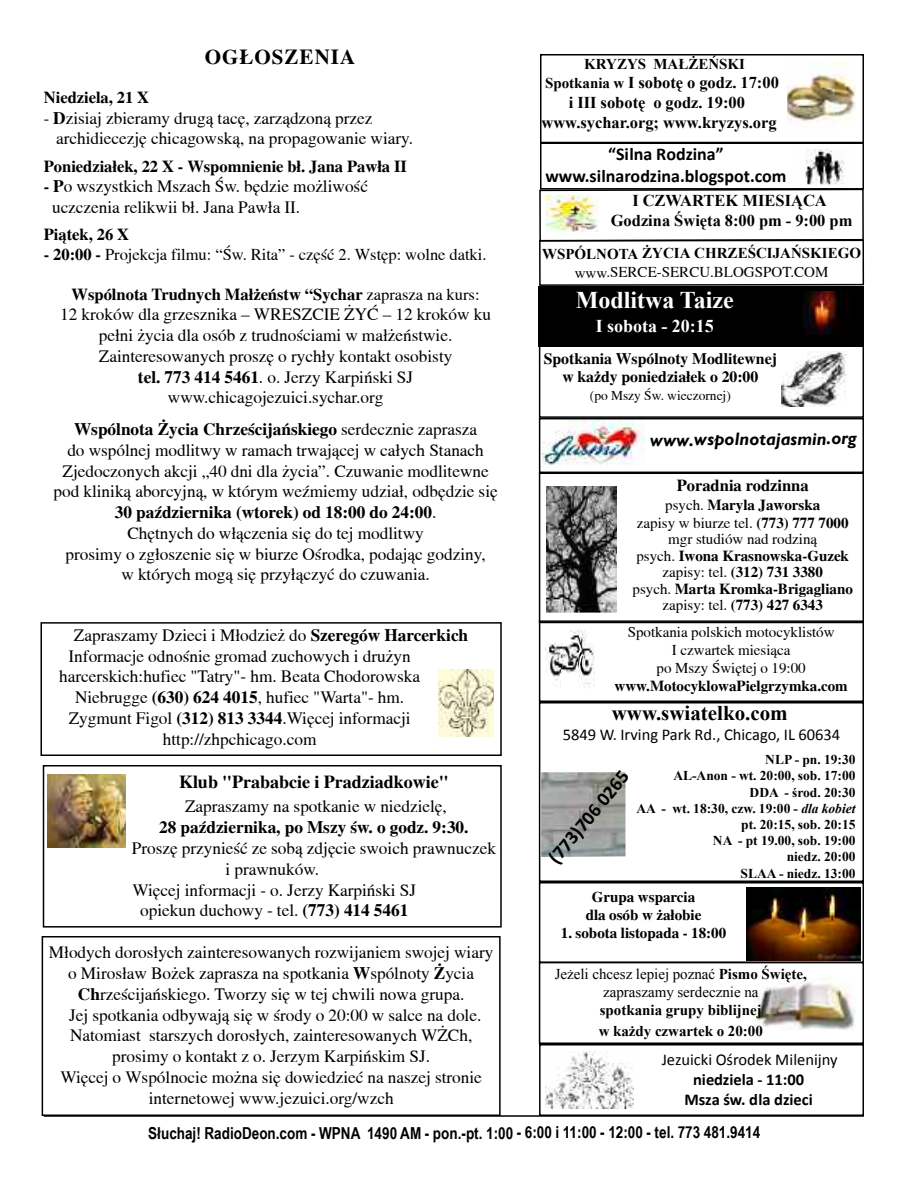
<style>
.page{position:relative;width:918px;height:1188px;background:#fff}
.page>*{position:absolute;margin:0;border:0;box-sizing:border-box;transform-origin:0 0}
.t1{font:700 24px "Times New Roman";color:#fff}
.t2{font:700 21px "Times New Roman";color:#000}
.t3{font:700 21px "Toronto";letter-spacing:.05em;color:#000}
.t4{font:700 19.5px "Calibri";color:#000}
.t5{font:700 18px/21.6px "Calibri";color:#000;text-align:center}
.t6{font:700 18px "Toronto";color:#000}
.t7{font:italic 700 18px "Gill Sans";letter-spacing:-.005em;color:#000}
.t8{font:700 18px "Times New Roman";color:#fff}
.t9{font:17.25px/20.7px "Toronto";color:#000;text-align:center}
.t10{font:700 17.25px "Toronto";color:#000}
.t11{font:700 16.5px "Toronto";color:#000}
.t12{font:700 16.5px/19.8px "Times New Roman";color:#000;text-align:center}
.t13{font:700 16.5px "Arial Narrow";color:#000}
.t14{font:16.5px "Calibri";color:#000}
.t15{font:16.5px "Toronto";color:#000}
.t16{font:700 16.5px/19.8px "Calibri";color:#000;text-align:center}
.t17{font:700 15.75px/18px "Toronto";color:#000;text-align:center}
.t18{font:700 15px/16.5px "Toronto";color:#000;text-align:center}
.t19{font:15px/18px "Toronto";color:#000;text-align:center}
.t20{font:700 15px/21px "Times New Roman";color:#000}
.t21{font:15px/18px "Times New Roman";color:#000;text-align:center}
.t22{font:700 13.5px/16.2px "Times New Roman";color:#000;text-align:right}
.t23{font:13.5px "Toronto";color:#000}
.s1{font-size:16.5px}
.s2{font-weight:700}
.s3{font-weight:700;font-size:16.5px}
.s4{font-weight:400}
.s5{font-size:15px}
.s6{font-style:italic}
</style>
<div class="page">
<hr style="left:44px;top:1115px;width:820px;height:2px;background:#000">
<div style="left:42px;top:936px;width:459px;height:180px;border:2px solid #000"></div>
<div style="left:40px;top:622px;width:462px;height:134px;border:2px solid #000"></div>
<img style="left:439px;top:669px;width:55px;height:68px">
<div style="left:539px;top:962px;width:325px;height:82px;border:2px solid #000"></div>
<img style="left:755px;top:978px;width:101px;height:51px">
<div style="left:539px;top:286px;width:325px;height:60px;background:#000"></div>
<div style="left:539px;top:882px;width:325px;height:81px;border:2px solid #000"></div>
<div style="left:539px;top:472px;width:325px;height:151px;border:2px solid #000"></div>
<img style="left:747px;top:887px;width:114px;height:73px">
<img style="left:547px;top:486px;width:70px;height:127px">
<div style="left:539px;top:620px;width:325px;height:82px;border:2px solid #000"></div>
<img style="left:545px;top:630px;width:50px;height:58px">
<svg style="left:538px;top:189px;width:327px;height:98px"></svg>
<div style="left:540px;top:54px;width:324px;height:90px;border:2px solid #000"></div>
<img style="left:787px;top:63px;width:69px;height:60px">
<div style="left:540px;top:142px;width:324px;height:48px;border:2px solid #000"></div>
<img style="left:805px;top:149px;width:40px;height:36px">
<div style="left:539px;top:342px;width:325px;height:76px;border:2px solid #000"></div>
<img style="left:782px;top:351px;width:65px;height:55px">
<img style="left:805px;top:291px;width:33px;height:43px">
<img style="left:543px;top:421px;width:101px;height:44px">
<div style="left:539px;top:418px;width:325px;height:55px;border:2px solid #000"></div>
<div style="left:539px;top:1044px;width:325px;height:72px;border:2px solid #000"></div>
<img style="left:546px;top:1052px;width:87px;height:56px">
<img style="left:542px;top:772px;width:83px;height:85px">
<div style="left:539px;top:702px;width:325px;height:180px;border:2px solid #000"></div>
<div style="left:43px;top:765px;width:459px;height:163px;border:2px solid #000"></div>
<img style="left:47px;top:774px;width:79px;height:73px">
<p class="t3" style="left:205px;top:45px;width:152px">OG£OSZENIA</p>
<p class="t11" style="left:44px;top:88px;width:107px">Niedziela, 21 X</p>
<p class="t9" style="left:56px;top:107px;width:358px;text-align:left;text-indent:-12px"><span class="s1">-</span> <span class="s2">D</span>zisiaj zbieramy drugą tacę, zarządzoną przez archidiecezję chicagowską, na propagowanie wiary.</p>
<p class="t11" style="left:44px;top:157px;width:365px">Poniedziałek, 22 X - Wspomnienie bł. Jana Pawła II</p>
<p class="t9" style="left:52px;top:176px;width:317px;text-align:left;text-indent:-8px"><span class="s3">-</span> <span class="s2">P</span>o wszystkich Mszach Św. będzie możliwość uczczenia relikwii bł. Jana Pawła II.</p>
<p class="t11" style="left:44px;top:225px;width:87px">Piątek, 26 X</p>
<p class="t15" style="left:44px;top:245px;width:444px"><span class="s2">- 20:00 -</span> Projekcja filmu: “Św. Rita” - część 2. Wstęp: wolne datki.</p>
<p class="t11" style="left:72px;top:285px;width:409px">Wspólnota Trudnych Małżeństw “Sychar <span class="s4">zaprasza na kurs:</span></p>
<p class="t9" style="left:60px;top:304px;width:432px">12 kroków dla grzesznika – WRESZCIE ŻYĆ – 12 kroków ku pełni życia dla osób z trudnościami w małżeństwie.<br>Zainteresowanych proszę o rychły kontakt osobisty<br><span class="s2">tel. 773 414 5461</span>. o. Jerzy Karpiński SJ www.chicagojezuici.sychar.org</p>
<p class="t9" style="left:53px;top:419px;width:446px"><span class="s2">Wspólnota Życia Chrześcijańskiego</span> serdecznie zaprasza<br>do wspólnej modlitwy w ramach trwającej w całych Stanach Zjedoczonych akcji „40 dni dla życia”. Czuwanie modlitewne pod kliniką aborcyjną, w którym weźmiemy udział, odbędzie się <span class="s2">30 października (wtorek) od 18:00 do 24:00</span>.<br>Chętnych do włączenia się do tej modlitwy<br>prosimy o zgłoszenie się w biurze Ośrodka, podając godziny,<br>w których mogą się przyłączyć do czuwania.</p>
<p class="t9" style="left:74px;top:625px;width:396px">Zapraszamy Dzieci i Młodzież do <span class="s2">Szeregów Harcerkich</span></p>
<p class="t9" style="left:69px;top:645px;width:344px">Informacje odnośnie gromad zuchowych i drużyn</p>
<p class="t9" style="left:59px;top:666px;width:362px">harcerskich:hufiec "Tatry"- hm. Beata Chodorowska</p>
<p class="t9" style="left:75px;top:687px;width:331px">Niebrugge <span class="s2">(630) 624 4015</span>, hufiec "Warta"- hm.</p>
<p class="t9" style="left:69px;top:708px;width:343px">Zygmunt Figol <span class="s2">(312) 813 3344</span>.Więcej informacji</p>
<p class="t9" style="left:163px;top:729px;width:155px">http://zhpchicago.com</p>
<p class="t6" style="left:179px;top:772px;width:271px">Klub "Prababcie i Pradziadkowie"</p>
<p class="t9" style="left:185px;top:796px;width:263px">Zapraszamy na spotkanie w niedzielę,</p>
<p class="t10" style="left:159px;top:818px;width:311px">28 października, po Mszy św. o godz. 9:30.</p>
<p class="t9" style="left:132px;top:838px;width:366px">Proszę przynieść ze sobą zdjęcie swoich prawnuczek</p>
<p class="t9" style="left:226px;top:859px;width:95px">i prawnuków.</p>
<p class="t9" style="left:133px;top:879px;width:285px">Więcej informacji - o. Jerzy Karpiński SJ</p>
<p class="t9" style="left:140px;top:900px;width:270px">opiekun duchowy - tel. <span class="s2">(773) 414 5461</span></p>
<p class="t9" style="left:49px;top:942px;width:446px">Młodych dorosłych zainteresowanych rozwijaniem swojej wiary o Mirosław Bożek zaprasza na spotkania <span class="s2">W</span>spólnoty <span class="s2">Ż</span>ycia <span class="s2">Ch</span>rześcijańskiego. Tworzy się w tej chwili nowa grupa.<br>Jej spotkania odbywają się w środy o 20:00 w salce na dole.<br>Natomiast starszych dorosłych, zainteresowanych WŻCh, prosimy o kontakt z o. Jerzym Karpińskim SJ.<br>Więcej o Wspólnocie można się dowiedzieć na naszej stronie internetowej www.jezuici.org/wzch</p>
<p class="t20" style="left:584px;top:54px;width:162px">KRYZYS MAŁŻEŃSKI</p>
<p class="t12" style="left:542px;top:73px;width:239px"><span class="s5">Spotkania w</span> I sobotę o godz. 17:00 i III sobotę o godz. 19:00 www.sychar.org; www.kryzys.org</p>
<p class="t5" style="left:545px;top:145px;width:243px">“Silna Rodzina” www.silnarodzina.blogspot.com</p>
<p class="t12" style="left:611px;top:190px;width:243px">I CZWARTEK MIESIĄCA<br>Godzina Święta 8:00 pm - 9:00 pm</p>
<p class="t20" style="left:542px;top:243px;width:320px">WSPÓLNOTA ŻYCIA CHRZEŚCIJAŃSKIEGO</p>
<p class="t19" style="left:575px;top:263px;width:255px">www.SERCE-SERCU.BLOGSPOT.COM</p>
<h1 class="t1" style="left:576px;top:286px;width:159px">Modlitwa Taize</h1>
<p class="t8" style="left:596px;top:316px;width:119px">I sobota - 20:15</p>
<p class="t17" style="left:544px;top:349px;width:235px">Spotkania Wspólnoty Modlitewnej w każdy poniedziałek o 20:00</p>
<p class="t23" style="left:590px;top:388px;width:142px">(po Mszy Św. wieczornej)</p>
<p class="t7" style="left:650px;top:429px;width:208px">www.wspolnotajasmin.org</p>
<p class="t11" style="left:677px;top:476px;width:133px">Poradnia rodzinna</p>
<p class="t18" style="left:637px;top:496px;width:213px;line-height:18px"><span class="s4">psych.</span> Maryla Jaworska<br><span class="s4">zapisy w biurze tel.</span> (773) 777 7000</p>
<p class="t18" style="left:633px;top:531px;width:222px"><span class="s4">mgr studiów nad rodziną<br>psych.</span> Iwona Krasnowska-Guzek <span class="s4">zapisy: tel.</span> (312) 731 3380<br><span class="s4">psych.</span> Marta Kromka-Brigagliano <span class="s4">zapisy: tel.</span> (773) 427 6343</p>
<p class="t19" style="left:628px;top:623px;width:208px">Spotkania polskich motocyklistów<br>I czwartek miesiąca<br>po Mszy Świętej o 19:00</p>
<p class="t18" style="left:615px;top:678px;width:235px">www.MotocyklowaPielgrzymka.com</p>
<p class="t2" style="left:612px;top:702px;width:178px">www.swiatelko.com</p>
<p class="t14" style="left:563px;top:727px;width:279px">5849 W. Irving Park Rd., Chicago, IL 60634</p>
<p class="t4" style="left:546px;top:856px;width:116px;rotate:-50deg">(773)706 0265</p>
<p class="t22" style="left:636px;top:752px;width:221px">NLP - pn. 19:30<br>AL-Anon - wt. 20:00, sob. 17:00<br>DDA - środ. 20:30<br>AA - wt. 18:30, czw. 19:00 - <span class="s6">dla kobiet </span>pt. 20:15, sob. 20:15<br>NA - pt 19.00, sob. 19:00<br>niedz. 20:00<br>SLAA - niedz. 13:00</p>
<p class="t18" style="left:586px;top:887px;width:117px;line-height:18px">Grupa wsparcia dla osób w żałobie</p>
<p class="t18" style="left:561px;top:924px;width:167px">1. sobota listopada - 18:00</p>
<p class="t21" style="left:555px;top:965px;width:254px">Jeżeli chcesz lepiej poznać <span class="s2">Pismo Święte, </span>zapraszamy serdecznie na</p>
<p class="t20" style="left:599px;top:1000px;width:166px">spotkania grupy biblijnej w każdy czwartek o 20:00</p>
<p class="t14" style="left:662px;top:1053px;width:177px">Jezuicki Ośrodek Milenijny</p>
<p class="t16" style="left:684px;top:1071px;width:130px">niedziela - 11:00<br>Msza św. dla dzieci</p>
<p class="t13" style="left:148px;top:1123px;width:614px">Słuchaj! RadioDeon.com - WPNA 1490 AM - pon.-pt. 1:00 - 6:00 i 11:00 - 12:00 - tel. 773 481.9414</p>
</div>
